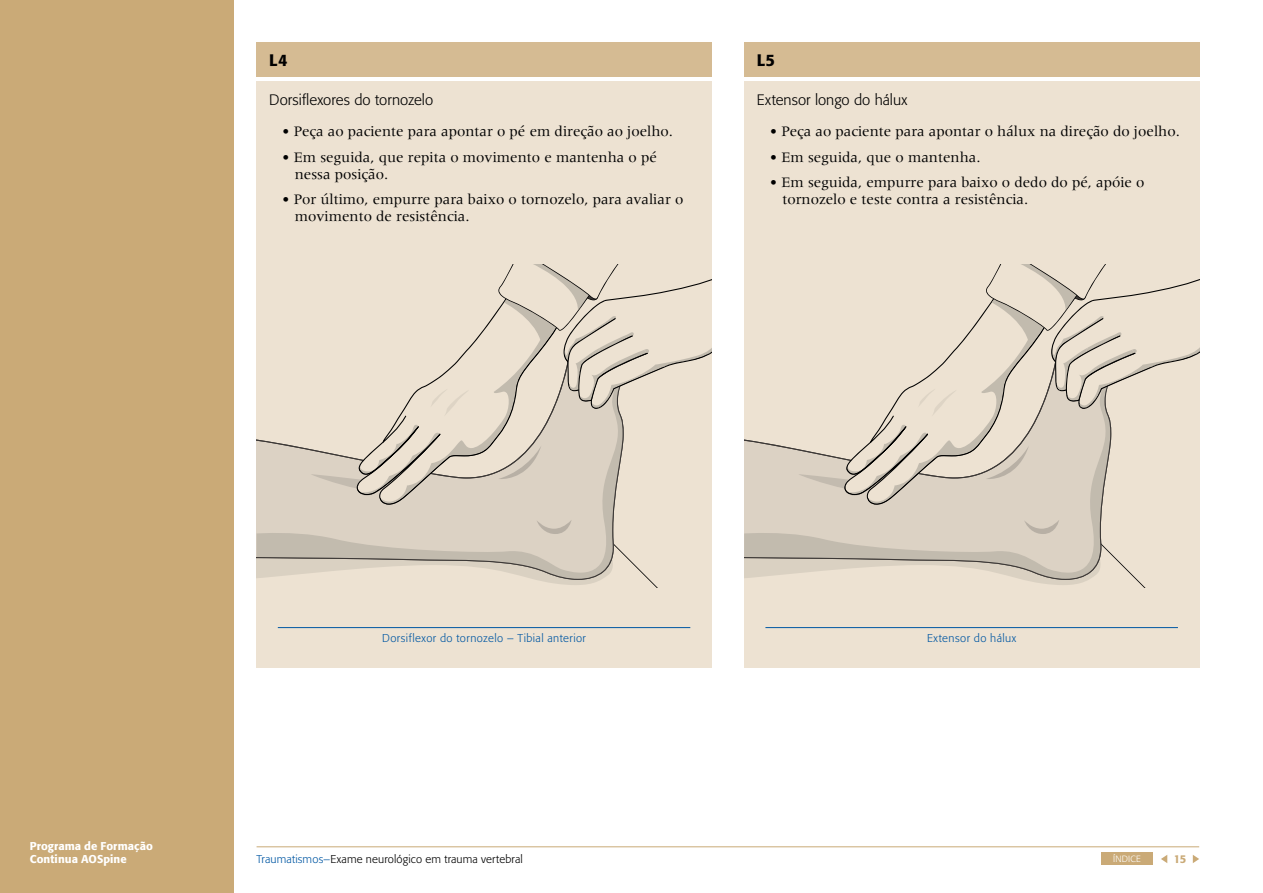
<style>
.page{position:relative;width:1263px;height:893px;background:#fff}
.page>*{position:absolute;margin:0;border:0;box-sizing:border-box;transform-origin:0 0}
.t1{font:500 16.5px "Formata BQ";color:#000}
.t2{font:15px/17px "Meridien";color:#000}
.t3{font:300 15px "Formata BQ";color:#000}
.t4{font:300 11.25px "Formata BQ";letter-spacing:.035em;color:#0057a3}
.t5{font:300 11.25px "Formata BQ";letter-spacing:.01em;color:#000}
.t6{font:500 11.25px/12.8px "Formata BQ";letter-spacing:.005em;color:#fff}
.t7{font:500 11.25px "Formata BQ";color:#caaa77}
.t8{font:300 9px "Formata BQ";letter-spacing:.02em;color:#fff}
.s1{color:#0057a3}
</style>
<div class="page">
<div style="left:0;top:0;width:234px;height:893px;background:#caaa77"></div>
<hr style="left:257px;top:846px;width:942px;height:1px;background:#caaa77">
<div style="left:1101px;top:853px;width:51px;height:12px;background:#caaa77"></div>
<svg style="left:1193px;top:855px;width:6px;height:8px"></svg>
<svg style="left:1161px;top:855px;width:6px;height:8px"></svg>
<div style="left:257px;top:43px;width:454px;height:34px;background:#d5bb93"></div>
<div style="left:744px;top:43px;width:455px;height:34px;background:#d5bb93"></div>
<div style="left:257px;top:81px;width:454px;height:587px;background:#ede2d2"></div>
<div style="left:744px;top:81px;width:455px;height:587px;background:#ede2d2"></div>
<hr style="left:278px;top:627px;width:412px;height:1px;background:#0057a3">
<hr style="left:765px;top:627px;width:413px;height:1px;background:#0057a3">
<svg style="left:257px;top:439px;width:367px;height:141px;background:#d6ccbe"></svg>
<svg style="left:349px;top:505px;width:212px;height:6px"></svg>
<svg style="left:308px;top:265px;width:403px;height:240px"></svg>
<svg style="left:744px;top:439px;width:367px;height:141px;background:#d5ccbe"></svg>
<svg style="left:837px;top:505px;width:212px;height:6px"></svg>
<svg style="left:796px;top:265px;width:403px;height:240px"></svg>
<p class="t1" style="left:269px;top:50px;width:20px">L4</p>
<p class="t1" style="left:757px;top:50px;width:20px">L5</p>
<p class="t3" style="left:269px;top:91px;width:165px">Dorsiflexores do tornozelo</p>
<p class="t2" style="left:282px;top:123px;width:392px">• Peça ao paciente para apontar o pé em direção ao joelho.</p>
<p class="t2" style="left:295px;top:148px;width:363px;text-indent:-13px">• Em seguida, que repita o movimento e mantenha o pé nessa posição.</p>
<p class="t2" style="left:295px;top:191px;width:390px;text-indent:-13px">• Por último, empurre para baixo o tornozelo, para avaliar o movimento de resistência.</p>
<p class="t3" style="left:757px;top:91px;width:152px">Extensor longo do hálux</p>
<p class="t2" style="left:770px;top:123px;width:412px">• Peça ao paciente para apontar o hálux na direção do joelho.</p>
<p class="t2" style="left:770px;top:148px;width:212px">• Em seguida, que o mantenha.</p>
<p class="t2" style="left:782px;top:174px;width:364px;text-indent:-13px">• Em seguida, empurre para baixo o dedo do pé, apóie o tornozelo e teste contra a resistência.</p>
<p class="t6" style="left:30px;top:840px;width:125px">Programa de Formação<br>Continua AOSpine</p>
<p class="t4" style="left:382px;top:631px;width:205px">Dorsiflexor do tornozelo – Tibial anterior</p>
<p class="t4" style="left:927px;top:631px;width:91px">Extensor do hálux</p>
<p class="t5" style="left:257px;top:853px;width:268px"><span class="s1">Traumatismos–</span>Exame neurológico em trauma vertebral</p>
<p class="t8" style="left:1113px;top:854px;width:29px">ÍNDICE</p>
<p class="t7" style="left:1174px;top:852px;width:14px">15</p>
</div>
